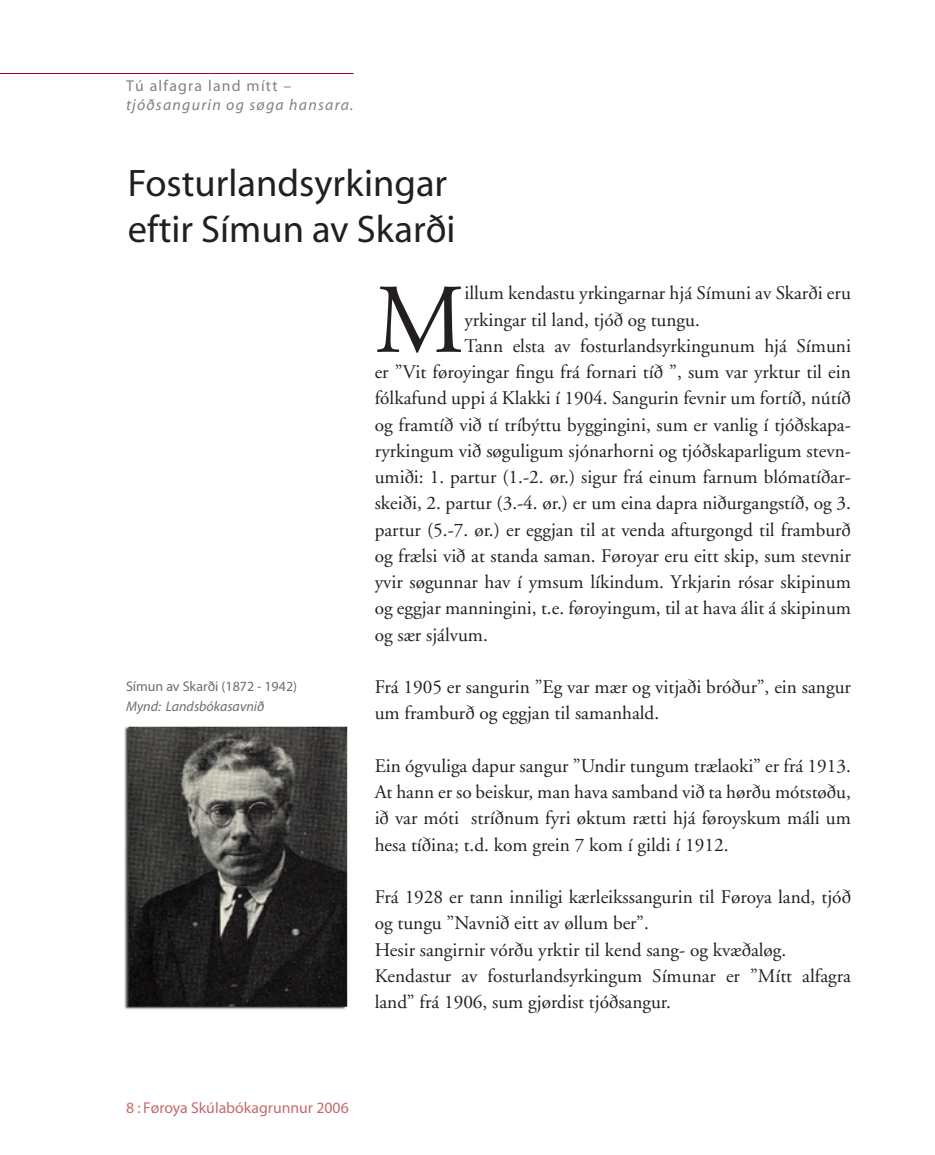
<style>
.page{position:relative;width:935px;height:1155px;background:#fff}
.page>*{position:absolute;margin:0;border:0;box-sizing:border-box;transform-origin:0 0}
.t1{font:98.35px "Adobe Garamond";color:#231f20}
.t2{font:38.5px/46.2px "Myriad";color:#231f20}
.t3{font:19.25px/26.2px "Adobe Garamond";color:#231f20}
.t4{font:15.75px "Myriad";color:#c56b6c}
.t5{font:italic 15.75px "Myriad";letter-spacing:.08em;color:#808285}
.t6{font:15.75px "Myriad";letter-spacing:.08em;color:#808285}
.t7{font:14px "Myriad";color:#6c6d70}
.t8{font:italic 14px "Myriad";color:#6c6d70}
</style>
<div class="page">
<hr style="left:0;top:73px;width:354px;height:1px;background:#a40133">
<img style="left:124px;top:726px;width:224px;height:284px">
<p class="t6" style="left:126px;top:78px;width:167px">Tú alfagra land mítt –</p>
<p class="t5" style="left:126px;top:97px;width:229px">tjóðsangurin og søga hansara.</p>
<h2 class="t2" style="left:128px;top:161px;width:329px">Fosturlandsyrkingar eftir Símun av Skarði</h2>
<p class="t7" style="left:126px;top:680px;width:173px">Símun av Skarði (1872 - 1942)</p>
<p class="t8" style="left:126px;top:699px;width:140px">Mynd: Landsbókasavnið</p>
<h1 class="t1" style="left:374px;top:268px;width:91px">M</h1>
<p class="t3" style="left:464px;top:281px;width:388px">illum kendastu yrkingarnar hjá Símuni av Skarði eru</p>
<p class="t3" style="left:464px;top:307px;width:237px">yrkingar til land, tjóð og tungu.</p>
<p class="t3" style="left:464px;top:333px;width:388px">Tann elsta av fosturlandsyrkingunum hjá Símuni</p>
<p class="t3" style="left:374px;top:359px;width:477px">er ”Vit føroyingar fingu frá fornari tíð ”, sum var yrktur til ein</p>
<p class="t3" style="left:374px;top:386px;width:477px">fólkafund uppi á Klakki í 1904. Sangurin fevnir um fortíð, nútíð</p>
<p class="t3" style="left:374px;top:412px;width:478px">og framtíð við tí tríbýttu byggingini, sum er vanlig í tjóðskapa-</p>
<p class="t3" style="left:374px;top:438px;width:478px">ryrkingum við søguligum sjónarhorni og tjóðskaparligum stevn-</p>
<p class="t3" style="left:374px;top:464px;width:478px">umiði: 1. partur (1.-2. ør.) sigur frá einum farnum blómatíðar-</p>
<p class="t3" style="left:374px;top:491px;width:478px">skeiði, 2. partur (3.-4. ør.) er um eina dapra niðurgangstíð, og 3.</p>
<p class="t3" style="left:374px;top:517px;width:478px">partur (5.-7. ør.) er eggjan til at venda afturgongd til framburð</p>
<p class="t3" style="left:374px;top:543px;width:477px">og frælsi við at standa saman. Føroyar eru eitt skip, sum stevnir</p>
<p class="t3" style="left:374px;top:569px;width:477px">yvir søgunnar hav í ymsum líkindum. Yrkjarin rósar skipinum</p>
<p class="t3" style="left:374px;top:596px;width:478px">og eggjar manningini, t.e. føroyingum, til at hava álit á skipinum</p>
<p class="t3" style="left:374px;top:622px;width:115px">og sær sjálvum.</p>
<p class="t3" style="left:374px;top:674px;width:477px">Frá 1905 er sangurin ”Eg var mær og vitjaði bróður”, ein sangur um framburð og eggjan til samanhald.</p>
<p class="t3" style="left:374px;top:753px;width:478px;text-align:justify">Ein ógvuliga dapur sangur ”Undir tungum trælaoki” er frá 1913.<br>At hann er so beiskur, man hava samband við ta hørðu mótstøðu, ið var móti stríðnum fyri øktum rætti hjá føroyskum máli um hesa tíðina; t.d. kom grein 7 kom í gildi í 1912.</p>
<p class="t3" style="left:374px;top:884px;width:478px">Frá 1928 er tann inniligi kærleikssangurin til Føroya land, tjóð og tungu ”Navnið eitt av øllum ber”.<br>Hesir sangirnir vórðu yrktir til kend sang- og kvæðaløg.<br>Kendastur av fosturlandsyrkingum Símunar er ”Mítt alfagra land” frá 1906, sum gjørdist tjóðsangur.</p>
<p class="t4" style="left:126px;top:1100px;width:224px">8 : Føroya Skúlabókagrunnur 2006</p>
</div>
